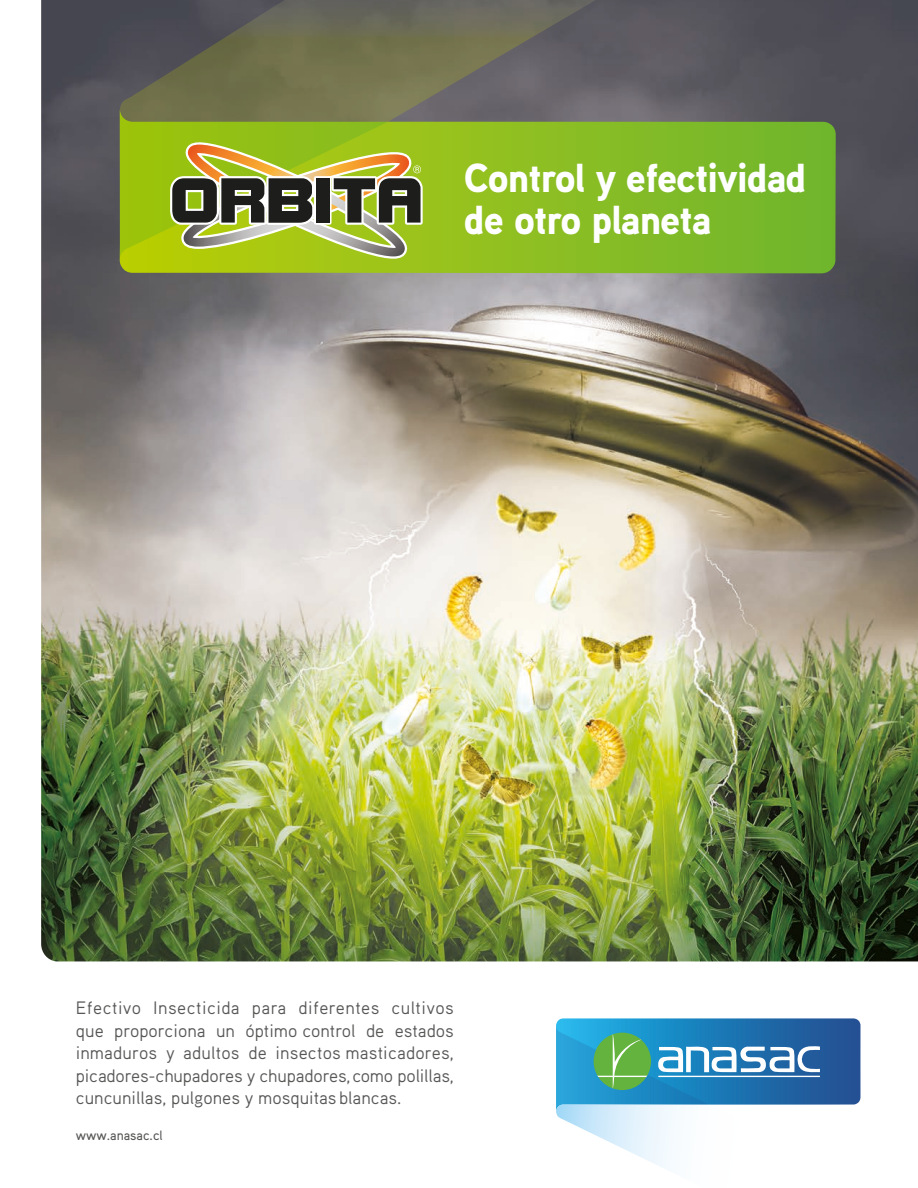
<style>
.page{position:relative;width:918px;height:1188px;background:#fff}
.page>*{position:absolute;margin:0;border:0;box-sizing:border-box;transform-origin:0 0}
.t1{font:900 40.5px/42.5px "Aaux Pro";letter-spacing:-.025em;color:#fff}
.t2{font:18px/22.5px "Aaux Pro Regular OSF";color:#575756;text-align:justify}
.t3{font:13.5px "Aaux Pro Medium OSF";color:#575756}
</style>
<div class="page">
<img style="left:41px;top:0;width:877px;height:961px">
<svg style="left:120px;top:109px;width:716px;height:165px;background:#85b926"></svg>
<svg style="left:120px;top:0;width:630px;height:122px;background:#636160"></svg>
<svg style="left:556px;top:1018px;width:305px;height:153px"></svg>
<svg style="left:178px;top:0;width:236px;height:109px;background:#6a6a50"></svg>
<svg style="left:120px;top:109px;width:305px;height:152px;background:#93a33b"></svg>
<h1 class="t1" style="left:464px;top:155px;width:344px">Control y efectividad de otro planeta</h1>
<p class="t2" style="left:76px;top:996px;width:379px">Efectivo Insecticida para diferentes cultivos que proporciona un óptimo control de estados inmaduros y adultos de insectos masticadores, picadores-chupadores y chupadores, como polillas, cuncunillas, pulgones y mosquitas blancas.</p>
<p class="t3" style="left:76px;top:1127px;width:88px">www.anasac.cl</p>
</div>
